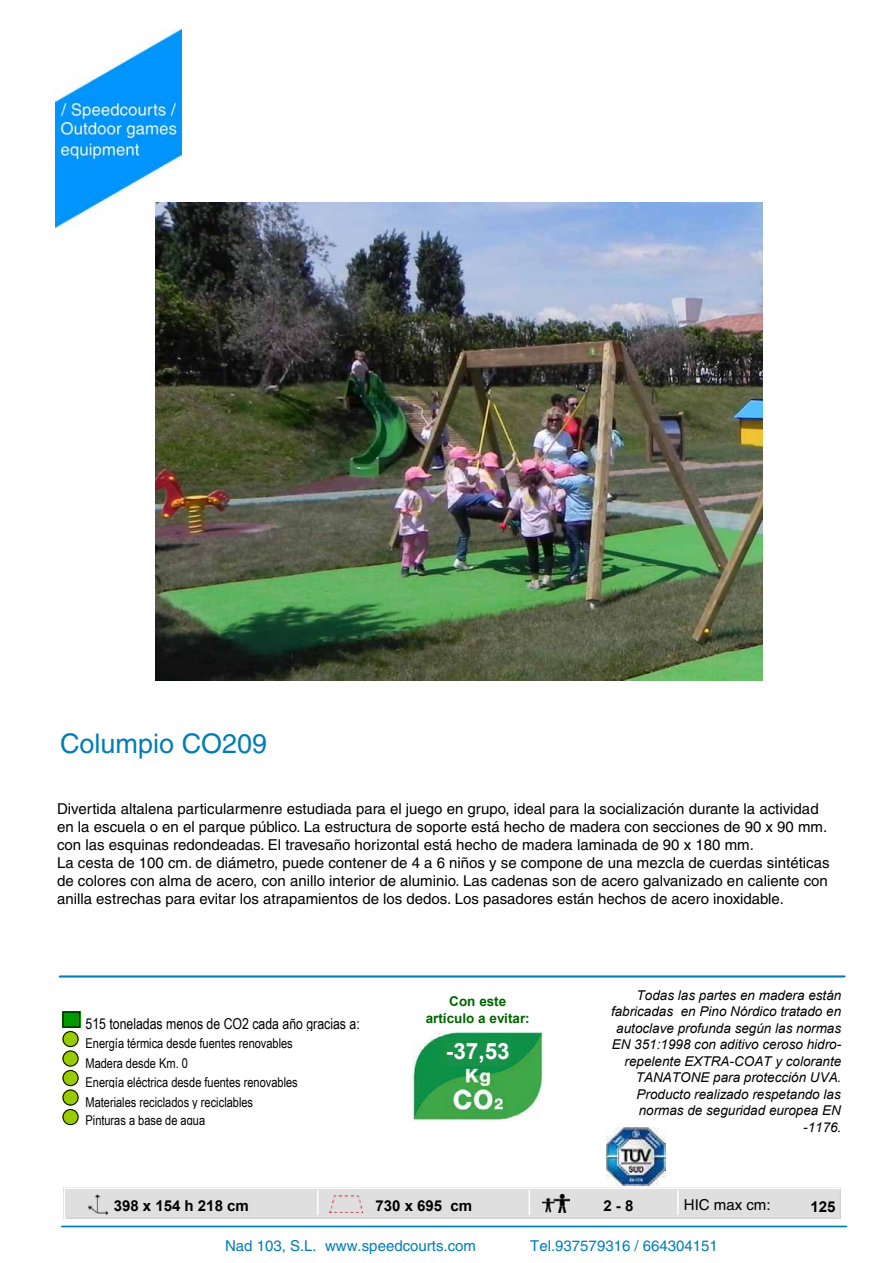
<style>
.page{position:relative;width:893px;height:1263px;background:#fff}
.page>*{position:absolute;margin:0;border:0;box-sizing:border-box;transform-origin:0 0}
.t1{font:27px "Helvetica";color:#007db6}
.t2{font:700 22.5px "Arial";color:#fff}
.t3{font:15px/18px "Helvetica";color:#000}
.t4{font:15px "Helvetica";color:#007db6}
.t5{font:15px "Arial Narrow";color:#000}
.t6{font:700 15px "Arial";color:#000}
.t7{font:italic 13.5px/16.5px "Arial";color:#000;text-align:right}
.t8{font:13.5px/19.5px "Arial Narrow";color:#000}
.t9{font:700 13.5px/16.5px "Arial";color:#006500;text-align:center}
</style>
<div class="page">
<img style="left:55px;top:30px;width:126px;height:198px">
<div style="left:64px;top:1187px;width:777px;height:32px;background:#efefef"></div>
<svg style="left:64px;top:1188px;width:777px;height:31px"></svg>
<hr style="left:677px;top:1190px;width:2px;height:25px;background:#fff">
<img style="left:88px;top:1194px;width:20px;height:21px">
<img style="left:330px;top:1195px;width:33px;height:17px">
<img style="left:543px;top:1194px;width:27px;height:18px">
<img style="left:155px;top:202px;width:607px;height:479px">
<svg style="left:60px;top:1226px;width:788px;height:1px"></svg>
<div style="left:410px;top:1031px;width:134px;height:88px;background:linear-gradient(to bottom,#dff6e2,#fff)"></div>
<img style="left:412px;top:1032px;width:130px;height:88px">
<svg style="left:606px;top:1137px;width:1px;height:25px"></svg>
<img style="left:607px;top:1127px;width:59px;height:59px">
<div style="left:62px;top:1011px;width:18px;height:17px;background:#090"></div>
<div style="left:63px;top:1012px;width:17px;height:15px;border:1px solid #000"></div>
<svg style="left:62px;top:1031px;width:17px;height:16px"></svg>
<div style="left:63px;top:1031px;width:15px;height:16px;border:1px solid #000;border-radius:50%"></div>
<svg style="left:62px;top:1050px;width:17px;height:17px"></svg>
<div style="left:63px;top:1051px;width:15px;height:15px;border:1px solid #000;border-radius:50%"></div>
<svg style="left:62px;top:1070px;width:17px;height:16px"></svg>
<div style="left:63px;top:1070px;width:15px;height:16px;border:1px solid #000;border-radius:50%"></div>
<svg style="left:62px;top:1089px;width:17px;height:17px"></svg>
<div style="left:63px;top:1090px;width:15px;height:15px;border:1px solid #000;border-radius:50%"></div>
<svg style="left:62px;top:1109px;width:17px;height:16px"></svg>
<div style="left:63px;top:1109px;width:15px;height:16px;border:1px solid #000;border-radius:50%"></div>
<svg style="left:58px;top:975px;width:788px;height:3px;background:#4da4cb"></svg>
<h1 class="t1" style="left:60px;top:728px;width:209px">Columpio CO209</h1>
<p class="t3" style="left:57px;top:800px;width:774px">Divertida altalena particularmenre estudiada para el juego en grupo, ideal para la socialización durante la actividad en la escuela o en el parque público. La estructura de soporte está hecho de madera con secciones de 90 x 90 mm. con las esquinas redondeadas. El travesaño horizontal está hecho de madera laminada de 90 x 180 mm.<br>La cesta de 100 cm. de diámetro, puede contener de 4 a 6 niños y se compone de una mezcla de cuerdas sintéticas de colores con alma de acero, con anillo interior de aluminio. Las cadenas son de acero galvanizado en caliente con anilla estrechas para evitar los atrapamientos de los dedos. Los pasadores están hechos de acero inoxidable.</p>
<p class="t5" style="left:86px;top:1012px;width:276px">515 toneladas menos de CO2 cada año gracias a:</p>
<p class="t8" style="left:86px;top:1033px;width:214px">Energía térmica desde fuentes renovables Madera desde Km. 0<br>Energía eléctrica desde fuentes renovables Materiales reciclados y reciclables</p>
<p class="t8" style="left:86px;top:1110px;width:121px">Pinturas a base de agua</p>
<p class="t9" style="left:426px;top:993px;width:106px">Con este artículo a evitar:</p>
<h2 class="t2" style="left:446px;top:1035px;width:65px">-37,53</h2>
<p class="t7" style="left:611px;top:987px;width:232px">Todas las partes en madera están fabricadas en Pino Nórdico tratado en autoclave profunda según las normas<br>EN 351:1998 con aditivo ceroso hidro&shy;repelente EXTRA-COAT y colorante<br>TANATONE para protección UVA.<br>Producto realizado respetando las normas de seguridad europea EN -1176.</p>
<p class="t6" style="left:114px;top:1195px;width:137px">398 x 154 h 218 cm</p>
<p class="t6" style="left:375px;top:1195px;width:98px">730 x 695 cm</p>
<p class="t6" style="left:603px;top:1195px;width:32px">2-8</p>
<p class="t3" style="left:684px;top:1196px;width:88px">HIC max cm:</p>
<p class="t6" style="left:810px;top:1196px;width:27px">125</p>
<p class="t4" style="left:225px;top:1237px;width:252px">Nad 103, S.L. www.speedcourts.com</p>
<p class="t4" style="left:530px;top:1237px;width:189px">Tel.937579316 / 664304151</p>
</div>
